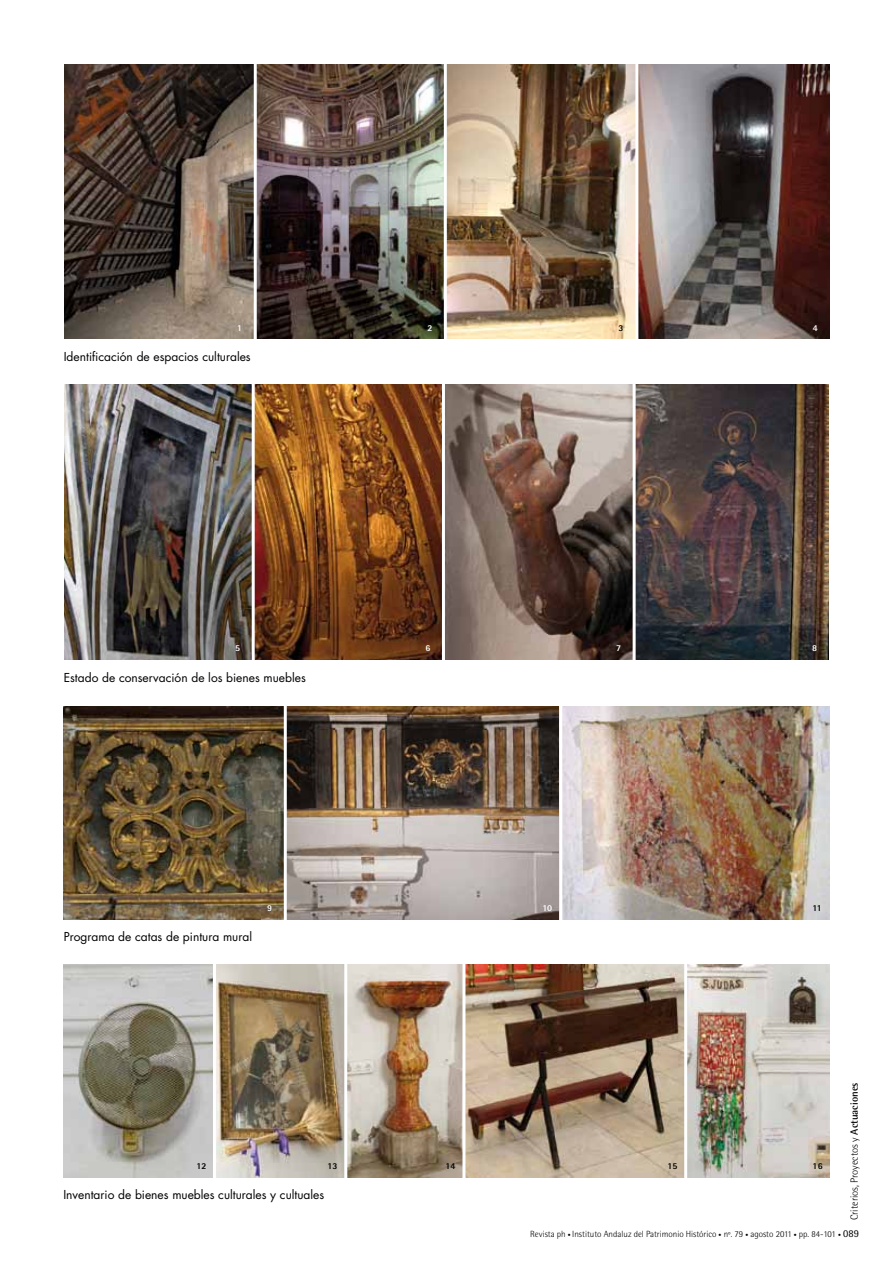
<style>
.page{position:relative;width:893px;height:1263px;background:#fff}
.page>*{position:absolute;margin:0;border:0;box-sizing:border-box;transform-origin:0 0}
.t1{font:12px "Futura";color:#000}
.t2{font:300 10.5px "Rotis Semi Sans";color:#000}
.t3{font:300 9px "Rotis Semi Sans";color:#000}
.t4{font:800 9px "Rotis Sans Serif";color:#000}
.t5{font:800 9px "Rotis Sans Serif";color:#fff}
.s1{font-weight:700}
.s2{font-size:6px}
.s3{font-weight:400;font-size:10.5px}
</style>
<div class="page">
<img style="left:64px;top:64px;width:765px;height:275px">
<hr style="left:254px;top:41px;width:3px;height:305px;background:#fff">
<hr style="left:444px;top:41px;width:3px;height:302px;background:#fff">
<hr style="left:635px;top:37px;width:3px;height:309px;background:#fff">
<img style="left:64px;top:706px;width:220px;height:213px">
<img style="left:287px;top:706px;width:272px;height:213px">
<img style="left:562px;top:706px;width:267px;height:213px">
<img style="left:445px;top:384px;width:384px;height:275px">
<hr style="left:633px;top:372px;width:3px;height:302px;background:#fff">
<img style="left:64px;top:384px;width:378px;height:275px">
<hr style="left:252px;top:372px;width:3px;height:302px;background:#fff">
<img style="left:64px;top:965px;width:765px;height:212px">
<hr style="left:213px;top:954px;width:3px;height:234px;background:#fff">
<hr style="left:344px;top:954px;width:3px;height:234px;background:#fff">
<hr style="left:462px;top:954px;width:3px;height:234px;background:#fff">
<hr style="left:684px;top:955px;width:3px;height:235px;background:#fff">
<p class="t5" style="left:237px;top:322px;width:7px">1</p>
<p class="t5" style="left:427px;top:322px;width:7px">2</p>
<p class="t4" style="left:619px;top:322px;width:7px">3</p>
<p class="t5" style="left:813px;top:322px;width:7px">4</p>
<p class="t1" style="left:64px;top:348px;width:188px">Identificación de espacios culturales</p>
<p class="t5" style="left:235px;top:642px;width:7px">5</p>
<p class="t5" style="left:425px;top:642px;width:7px">6</p>
<p class="t5" style="left:616px;top:642px;width:7px">7</p>
<p class="t5" style="left:812px;top:642px;width:7px">8</p>
<p class="t1" style="left:64px;top:669px;width:244px">Estado de conservación de los bienes muebles</p>
<p class="t1" style="left:64px;top:928px;width:190px">Programa de catas de pintura mural</p>
<p class="t5" style="left:267px;top:902px;width:7px">9</p>
<p class="t5" style="left:543px;top:902px;width:11px">10</p>
<p class="t4" style="left:813px;top:902px;width:11px">11</p>
<p class="t2" style="left:848px;top:1220px;width:140px;rotate:-90deg">Criterios, Proyectos y <span class="s1">Actuaciones</span></p>
<p class="t3" style="left:530px;top:1229px;width:330px">Revista ph <span class="s2">•</span> Instituto Andaluz del Patrimonio Histórico <span class="s2">•</span> nº. 79 <span class="s2">•</span> agosto 2011 <span class="s2">•</span> pp. 84-101 <span class="s2">•</span> <span class="s3">089</span></p>
<p class="t4" style="left:196px;top:1160px;width:12px">12</p>
<p class="t4" style="left:327px;top:1160px;width:12px">13</p>
<p class="t4" style="left:445px;top:1160px;width:12px">14</p>
<p class="t4" style="left:668px;top:1160px;width:12px">15</p>
<p class="t4" style="left:813px;top:1160px;width:12px">16</p>
<p class="t1" style="left:63px;top:1186px;width:262px">Inventario de bienes muebles culturales y cultuales</p>
</div>
